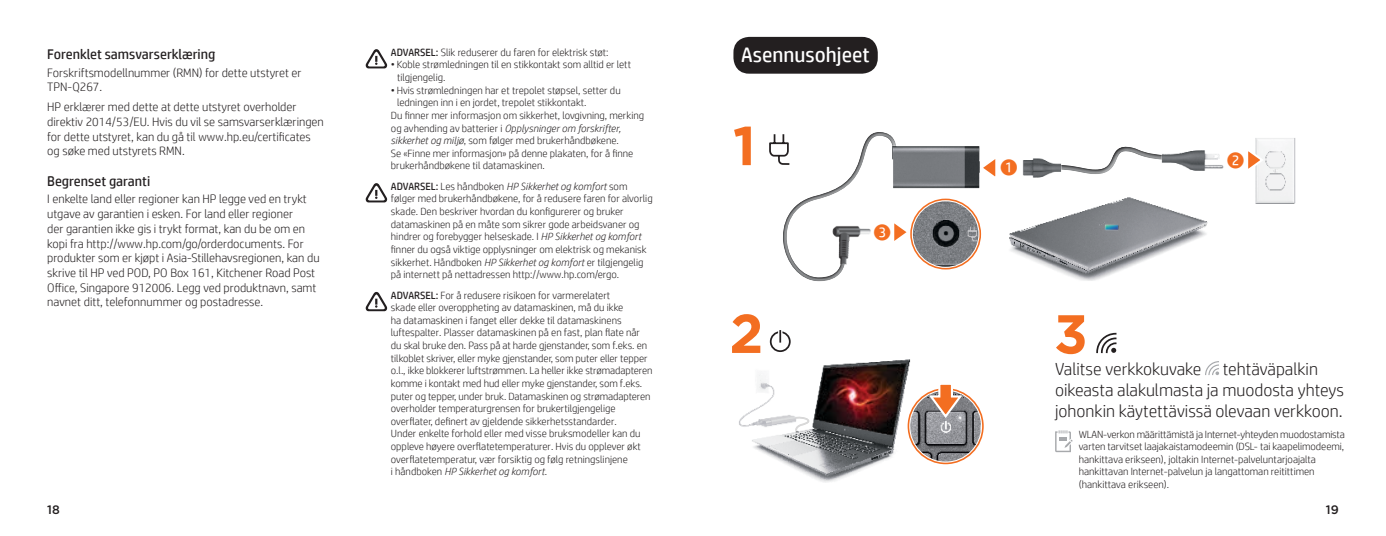
<style>
.page{position:relative;width:1386px;height:536px;background:#fff}
.page>*{position:absolute;margin:0;border:0;box-sizing:border-box;transform-origin:0 0}
.t1{font:700 54.6px "Gotham";color:#f36e21}
.t2{font:21px "HP Simplified";color:#fff}
.t3{font:21px "HP Simplified Bubbles";color:#f36e21}
.t4{font:300 17.5px/21px "HP Simplified";color:#231f20}
.t5{font:14px "HP Simplified";color:#231f20}
.t6{font:300 12.25px/14.7px "HP Simplified";color:#231f20}
.t7{font:500 12.25px "Gotham";color:#231f20}
.t8{font:300 10.5px/12.6px "HP Simplified";color:#231f20}
.t9{font:italic 300 10.5px "HP Simplified";color:#231f20}
.s1{font-weight:400}
.s2{font-style:normal}
.s3{font-style:italic}
</style>
<div class="page">
<svg style="left:366px;top:49px;width:21px;height:19px"></svg>
<svg style="left:366px;top:183px;width:21px;height:19px"></svg>
<svg style="left:366px;top:292px;width:21px;height:19px"></svg>
<div style="left:733px;top:37px;width:145px;height:37px;background:#231f20;border-radius:16px"></div>
<svg style="left:1205px;top:361px;width:14px;height:14px"></svg>
<svg style="left:1055px;top:430px;width:18px;height:22px"></svg>
<div style="left:770px;top:331px;width:21px;height:21px;border:2px solid #231f20;border-radius:50%"></div>
<svg style="left:778px;top:331px;width:4px;height:10px"></svg>
<svg style="left:779px;top:331px;width:2px;height:10px"></svg>
<svg style="left:1096px;top:332px;width:21px;height:22px"></svg>
<img style="left:739px;top:413px;width:9px;height:14px">
<img style="left:748px;top:359px;width:171px;height:124px">
<img style="left:908px;top:389px;width:75px;height:74px;border-radius:37px">
<div style="left:907px;top:387px;width:78px;height:78px;border:4px solid #fff;border-radius:50%"></div>
<div style="left:908px;top:388px;width:76px;height:76px;border:2px solid #f36e21;border-radius:50%"></div>
<svg style="left:927px;top:384px;width:37px;height:35px"></svg>
<img style="left:911px;top:199px;width:69px;height:69px;border-radius:35px">
<div style="left:909px;top:197px;width:73px;height:73px;border:4px solid #fff;border-radius:50%"></div>
<div style="left:910px;top:198px;width:71px;height:71px;border:2px solid #f36e21;border-radius:50%"></div>
<svg style="left:983px;top:159px;width:13px;height:18px"></svg>
<img style="left:1255px;top:138px;width:41px;height:66px">
<div style="left:774px;top:123px;width:126px;height:156px;background:#231f20;opacity:.87"></div>
<svg style="left:1248px;top:145px;width:18px;height:30px"></svg>
<div style="left:1028px;top:137px;width:176px;height:40px;background:#231f20;opacity:.87"></div>
<img style="left:889px;top:142px;width:91px;height:51px">
<img style="left:1157px;top:146px;width:67px;height:28px">
<img style="left:1022px;top:151px;width:43px;height:27px">
<img style="left:830px;top:225px;width:41px;height:43px">
<img style="left:1009px;top:197px;width:199px;height:84px">
<h3 class="t5" style="left:47px;top:45px;width:170px">Forenklet samsvarserklæring</h3>
<p class="t6" style="left:47px;top:65px;width:256px">Forskriftsmodellnummer (RMN) for dette utstyret er<br>TPN-Q267.</p>
<p class="t6" style="left:47px;top:99px;width:278px">HP erklærer med dette at dette utstyret overholder direktiv 2014/53/EU. Hvis du vil se samsvarserklæringen for dette utstyret, kan du gå til www.hp.eu/certificates og søke med utstyrets RMN.</p>
<h3 class="t5" style="left:47px;top:171px;width:105px">Begrenset garanti</h3>
<p class="t6" style="left:47px;top:191px;width:274px">I enkelte land eller regioner kan HP legge ved en trykt utgave av garantien i esken. For land eller regioner<br>der garantien ikke gis i trykt format, kan du be om en kopi fra http://www.hp.com/go/orderdocuments. For produkter som er kjøpt i Asia-Stillehavsregionen, kan du skrive til HP ved POD, PO Box 161, Kitchener Road Post Office, Singapore 912006. Legg ved produktnavn, samt navnet ditt, telefonnummer og postadresse.</p>
<p class="t8" style="left:391px;top:46px;width:219px"><span class="s1">ADVARSEL:</span> Slik reduserer du faren for elektrisk støt:</p>
<p class="t8" style="left:397px;top:58px;width:235px;text-indent:-6px">• Koble strømledningen til en stikkontakt som alltid er lett tilgjengelig.</p>
<p class="t8" style="left:391px;top:83px;width:231px">• Hvis strømledningen har et trepolet støpsel, setter du</p>
<p class="t8" style="left:397px;top:96px;width:191px">ledningen inn i en jordet, trepolet stikkontakt.</p>
<p class="t8" style="left:391px;top:109px;width:255px">Du finner mer informasjon om sikkerhet, lovgivning, merking</p>
<p class="t9" style="left:391px;top:121px;width:232px"><span class="s2">og avhending av batterier i</span> Opplysninger om forskrifter,</p>
<p class="t8" style="left:391px;top:134px;width:230px"><span class="s3">sikkerhet og miljø</span>, som følger med brukerhåndbøkene.</p>
<p class="t8" style="left:391px;top:146px;width:244px">Se «Finne mer informasjon» på denne plakaten, for å finne</p>
<p class="t8" style="left:391px;top:159px;width:155px">brukerhåndbøkene til datamaskinen.</p>
<p class="t8" style="left:391px;top:179px;width:263px"><span class="s1">ADVARSEL:</span> Les håndboken <span class="s3">HP Sikkerhet og komfort</span> som følger med brukerhåndbøkene, for å redusere faren for alvorlig skade. Den beskriver hvordan du konfigurerer og bruker datamaskinen på en måte som sikrer gode arbeidsvaner og hindrer og forebygger helseskade. I <span class="s3">HP Sikkerhet og komfort </span>finner du også viktige opplysninger om elektrisk og mekanisk sikkerhet. Håndboken <span class="s3">HP Sikkerhet og komfort</span> er tilgjengelig på internett på nettadressen http://www.hp.com/ergo.</p>
<p class="t8" style="left:391px;top:288px;width:263px"><span class="s1">ADVARSEL:</span> For å redusere risikoen for varmerelatert<br>skade eller overoppheting av datamaskinen, må du ikke<br>ha datamaskinen i fanget eller dekke til datamaskinens luftespalter. Plasser datamaskinen på en fast, plan flate når du skal bruke den. Pass på at harde gjenstander, som f.eks. en tilkoblet skriver, eller myke gjenstander, som puter eller tepper o.l., ikke blokkerer luftstrømmen. La heller ikke strømadapteren komme i kontakt med hud eller myke gjenstander, som f.eks. puter og tepper, under bruk. Datamaskinen og strømadapteren overholder temperaturgrensen for brukertilgjengelige overflater, definert av gjeldende sikkerhetsstandarder.<br>Under enkelte forhold eller med visse bruksmodeller kan du oppleve høyere overflatetemperaturer. Hvis du opplever økt overflatetemperatur, vær forsiktig og følg retningslinjene<br>i håndboken <span class="s3">HP Sikkerhet og komfort</span>.</p>
<h2 class="t2" style="left:741px;top:41px;width:130px">Asennusohjeet</h2>
<h1 class="t1" style="left:733px;top:109px;width:25px">1</h1>
<h2 class="t3" style="left:874px;top:220px;width:19px">3</h2>
<h2 class="t3" style="left:1001px;top:156px;width:19px">1</h2>
<h1 class="t1" style="left:729px;top:297px;width:36px">2</h1>
<h1 class="t1" style="left:1054px;top:298px;width:35px">3</h1>
<h2 class="t3" style="left:1227px;top:148px;width:19px">2</h2>
<h3 class="t4" style="left:1055px;top:358px;width:291px">Valitse verkkokuvake tehtäväpalkin oikeasta alakulmasta ja muodosta yhteys johonkin käytettävissä olevaan verkkoon.</h3>
<p class="t8" style="left:1079px;top:427px;width:268px">WLAN-verkon määrittämistä ja Internet-yhteyden muodostamista varten tarvitset laajakaistamodeemin (DSL- tai kaapelimodeemi, hankittava erikseen), joltakin Internet-palveluntarjoajalta hankittavan Internet-palvelun ja langattoman reitittimen (hankittava erikseen).</p>
<p class="t7" style="left:47px;top:501px;width:14px">18</p>
<p class="t7" style="left:1326px;top:501px;width:14px">19</p>
</div>
